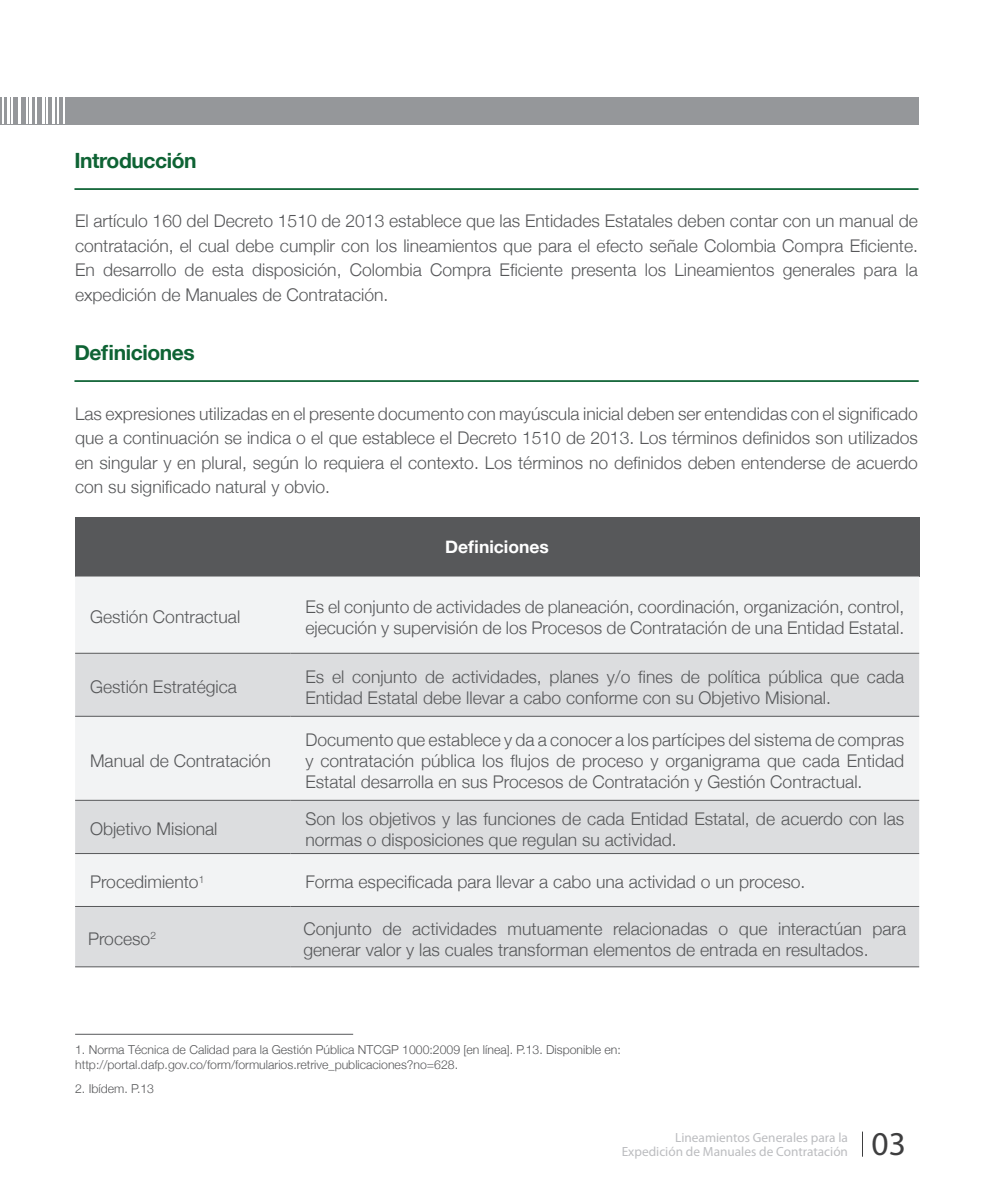
<style>
.page{position:relative;width:993px;height:1191px;background:#fff}
.page>*{position:absolute;margin:0;border:0;box-sizing:border-box;transform-origin:0 0}
.t1{font:33.43px "Myriad Pro";color:#3e3e3f}
.t2{font:700 21px "Helvetica Neue";letter-spacing:-.02em;color:#0e6334}
.t3{font:300 17.5px/24.5px "Helvetica Neue";color:#57585a}
.t4{font:700 17.5px "Helvetica Neue";color:#fff}
.t5{font:13.3px/14.7px "Myriad Pro";color:#bcbdc0;text-align:right}
.t6{font:300 12.25px/14.7px "Helvetica Neue";color:#57585a}
</style>
<div class="page">
<div style="left:0;top:97px;width:918px;height:27px;background:#95979a"></div>
<hr style="left:57px;top:84px;width:1px;height:40px;background:#fff">
<hr style="left:63px;top:84px;width:1px;height:40px;background:#fff">
<hr style="left:52px;top:84px;width:3px;height:40px;background:#fff">
<hr style="left:26px;top:84px;width:2px;height:40px;background:#fff">
<hr style="left:35px;top:84px;width:2px;height:40px;background:#fff">
<hr style="left:46px;top:84px;width:2px;height:40px;background:#fff">
<hr style="left:30px;top:84px;width:2px;height:40px;background:#fff">
<hr style="left:42px;top:84px;width:2px;height:40px;background:#fff">
<hr style="left:2px;top:84px;width:2px;height:40px;background:#fff">
<hr style="left:11px;top:84px;width:2px;height:40px;background:#fff">
<hr style="left:7px;top:84px;width:3px;height:40px;background:#fff">
<hr style="left:18px;top:84px;width:3px;height:40px;background:#fff">
<hr style="left:74px;top:188px;width:844px;height:2px;background:#0e6334">
<hr style="left:75px;top:1034px;width:278px;height:1px;background:#57585a">
<hr style="left:74px;top:380px;width:844px;height:2px;background:#0e6334">
<div style="left:75px;top:517px;width:843px;height:59px;background:#57585a"></div>
<div style="left:75px;top:576px;width:843px;height:77px;background:#f2f3f4"></div>
<svg style="left:75px;top:654px;width:843px;height:312px;fill:#dcdddf"></svg>
<hr style="left:75px;top:653px;width:215px;height:1px;background:#57585a">
<hr style="left:290px;top:653px;width:628px;height:1px;background:#57585a">
<hr style="left:75px;top:853px;width:215px;height:1px;background:#57585a">
<hr style="left:290px;top:853px;width:628px;height:1px;background:#57585a">
<hr style="left:75px;top:716px;width:215px;height:1px;background:#57585a">
<hr style="left:290px;top:716px;width:628px;height:1px;background:#57585a">
<hr style="left:75px;top:800px;width:215px;height:1px;background:#57585a">
<hr style="left:290px;top:800px;width:628px;height:1px;background:#57585a">
<hr style="left:75px;top:906px;width:215px;height:1px;background:#57585a">
<hr style="left:290px;top:906px;width:628px;height:1px;background:#57585a">
<hr style="left:75px;top:966px;width:215px;height:1px;background:#57585a">
<hr style="left:290px;top:966px;width:628px;height:1px;background:#57585a">
<p class="t2" style="left:74px;top:141px;width:124px">Introducción</p>
<p class="t3" style="left:75px;top:207px;width:844px;text-align:justify">El artículo 160 del Decreto 1510 de 2013 establece que las Entidades Estatales deben contar con un manual de contratación, el cual debe cumplir con los lineamientos que para el efecto señale Colombia Compra Eficiente.<br>En desarrollo de esta disposición, Colombia Compra Eficiente presenta los Lineamientos generales para la expedición de Manuales de Contratación.</p>
<p class="t2" style="left:74px;top:334px;width:122px">Definiciones</p>
<p class="t3" style="left:75px;top:400px;width:844px;text-align:justify">Las expresiones utilizadas en el presente documento con mayúscula inicial deben ser entendidas con el significado que a continuación se indica o el que establece el Decreto 1510 de 2013. Los términos definidos son utilizados en singular y en plural, según lo requiera el contexto. Los términos no definidos deben entenderse de acuerdo con su significado natural y obvio.</p>
<p class="t4" style="left:445px;top:530px;width:105px">Definiciones</p>
<p class="t3" style="left:90px;top:604px;width:152px">Gestión Contractual</p>
<p class="t3" style="left:305px;top:595px;width:600px;line-height:21px">Es el conjunto de actividades de planeación, coordinación, organización, control, ejecución y supervisión de los Procesos de Contratación de una Entidad Estatal.</p>
<p class="t3" style="left:90px;top:674px;width:148px">Gestión Estratégica</p>
<p class="t3" style="left:305px;top:665px;width:600px;line-height:21px">Es el conjunto de actividades, planes y/o fines de política pública que cada<br>Entidad Estatal debe llevar a cabo conforme con su Objetivo Misional.</p>
<p class="t3" style="left:90px;top:747px;width:182px">Manual de Contratación</p>
<p class="t3" style="left:305px;top:728px;width:600px;line-height:21px;text-align:justify">Documento que establece y da a conocer a los partícipes del sistema de compras y contratación pública los flujos de proceso y organigrama que cada Entidad Estatal desarrolla en sus Procesos de Contratación y Gestión Contractual.</p>
<p class="t3" style="left:90px;top:816px;width:129px">Objetivo Misional</p>
<p class="t3" style="left:305px;top:807px;width:600px;line-height:21px">Son los objetivos y las funciones de cada Entidad Estatal, de acuerdo con las normas o disposiciones que regulan su actividad.</p>
<p class="t3" style="left:90px;top:869px;width:116px">Procedimiento<sup>1</sup></p>
<p class="t3" style="left:305px;top:869px;width:501px">Forma especificada para llevar a cabo una actividad o un proceso.</p>
<p class="t3" style="left:88px;top:925px;width:69px">Proceso<sup>2</sup></p>
<p class="t3" style="left:303px;top:917px;width:604px;line-height:21px">Conjunto de actividades mutuamente relacionadas o que interactúan para generar valor y las cuales transforman elementos de entrada en resultados.</p>
<p class="t6" style="left:75px;top:1041px;width:547px">1. Norma Técnica de Calidad para la Gestión Pública NTCGP 1000:2009 [en línea]. P.13. Disponible en: http://portal.dafp.gov.co/form/formularios.retrive_publicaciones?no=628.</p>
<p class="t6" style="left:75px;top:1080px;width:80px">2. Ibídem. P.13</p>
<p class="t5" style="left:621px;top:1130px;width:228px">Lineamientos Generales para la<br>Expedición de Manuales de Contratación</p>
<h1 class="t1" style="left:871px;top:1125px;width:36px">03</h1>
</div>
